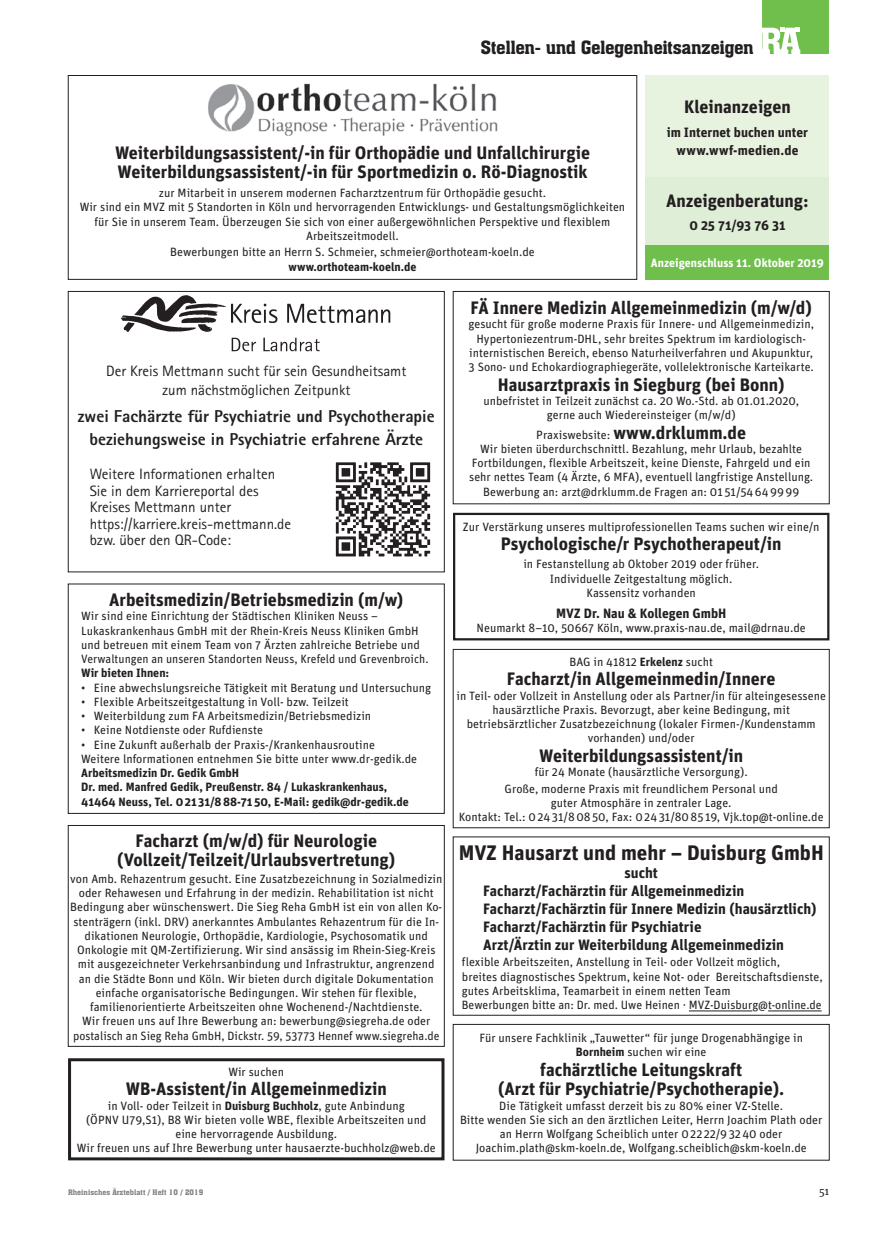
<style>
.page{position:relative;width:872px;height:1234px;background:#fff}
.page>*{position:absolute;margin:0;border:0;box-sizing:border-box;transform-origin:0 0}
.t1{font:700 21px "Unit";color:#231f20}
.t2{font:700 18px/19.5px "Unit";color:#231f20;text-align:center}
.t3{font:18px "Aachen BT";letter-spacing:-.025em;color:#231f20}
.t4{font:800 17.25px/22.5px "Rotis Sans Serif";color:#231f20;text-align:center}
.t5{font:15px/16.5px "Rotis Sans Serif";color:#231f20;text-align:center}
.t6{font:700 15px/18px "Unit";color:#231f20}
.t7{font:700 13.5px/18px "Unit";color:#231f20;text-align:center}
.t8{font:12px/14.2px "Unit";color:#231f20;text-align:center}
.t9{font:700 12px/14.2px "Unit";color:#231f20}
.t10{font:700 12px "Unit";color:#fff}
.t11{font:12px "Meta Serif OT";color:#231f20}
.t12{font:7.5px "Aachen BT";color:#808285}
.s1{font-weight:700;font-size:18px}
.s2{font-weight:700}
</style>
<div class="page">
<div style="left:762px;top:0;width:67px;height:54px;background:#70bf4c"></div>
<svg style="left:762px;top:28px;width:38px;height:26px"></svg>
<div style="left:68px;top:825px;width:376px;height:221px;border:1px solid #231f20"></div>
<div style="left:68px;top:75px;width:569px;height:204px;border:1px solid #231f20"></div>
<img style="left:208px;top:83px;width:290px;height:53px">
<div style="left:453px;top:291px;width:376px;height:213px;border:1px solid #231f20"></div>
<div style="left:68px;top:1057px;width:376px;height:103px;border:3px solid #231f20"></div>
<div style="left:453px;top:649px;width:376px;height:178px;border:1px solid #231f20"></div>
<hr style="left:689px;top:1010px;width:63px;height:1px;background:#231f20">
<hr style="left:768px;top:1010px;width:53px;height:1px;background:#231f20">
<div style="left:68px;top:291px;width:376px;height:281px;border:1px solid #231f20"></div>
<img style="left:117px;top:292px;width:276px;height:60px">
<img style="left:335px;top:462px;width:96px;height:95px">
<div style="left:453px;top:1023px;width:376px;height:137px;border:1px solid #231f20"></div>
<div style="left:453px;top:512px;width:376px;height:128px;border:2px solid #231f20"></div>
<div style="left:645px;top:244px;width:184px;height:35px;background:#70bf4c"></div>
<div style="left:645px;top:75px;width:184px;height:102px;background:#e7f2df"></div>
<div style="left:645px;top:177px;width:184px;height:67px;background:#dfeed6"></div>
<h2 class="t3" style="left:480px;top:36px;width:275px">Stellen- und Gelegenheitsanzeigen</h2>
<h2 class="t2" style="left:684px;top:96px;width:108px">Kleinanzeigen</h2>
<p class="t7" style="left:667px;top:123px;width:143px">im Internet buchen unter www.wwf-medien.de</p>
<h2 class="t2" style="left:666px;top:191px;width:144px">Anzeigenberatung:</h2>
<p class="t7" style="left:689px;top:215px;width:98px">0 25 71/93 76 31</p>
<h2 class="t2" style="left:115px;top:142px;width:476px;text-align:left">Weiterbildungsassistent/-in für Orthopädie und Unfallchirurgie<br>Weiterbildungsassistent/-in für Sportmedizin o. Rö-Diagnostik</h2>
<p class="t8" style="left:80px;top:185px;width:547px">zur Mitarbeit in unserem modernen Facharztzentrum für Orthopädie gesucht.<br>Wir sind ein MVZ mit 5 Standorten in Köln und hervorragenden Entwicklungs- und Gestaltungsmöglichkeiten für Sie in unserem Team. Überzeugen Sie sich von einer außergewöhnlichen Perspektive und flexiblem Arbeitszeitmodell.</p>
<p class="t8" style="left:170px;top:245px;width:366px">Bewerbungen bitte an Herrn S. Schmeier, schmeier@orthoteam-koeln.de</p>
<p class="t9" style="left:288px;top:259px;width:129px">www.orthoteam-koeln.de</p>
<h2 class="t2" style="left:470px;top:297px;width:343px">FÄ Innere Medizin Allgemeinmedizin (m/w/d)</h2>
<p class="t8" style="left:468px;top:317px;width:347px">gesucht für große moderne Praxis für Innere- und Allgemeinmedizin, Hypertoniezentrum-DHL, sehr breites Spektrum im kardiologisch&shy;internistischen Bereich, ebenso Naturheilverfahren und Akupunktur, 3 Sono- und Echokardiographiegeräte, vollelektronische Karteikarte.</p>
<h2 class="t2" style="left:498px;top:374px;width:288px">Hausarztpraxis in Siegburg (bei Bonn)</h2>
<p class="t8" style="left:483px;top:393px;width:317px">unbefristet in Teilzeit zunächst ca. 20 Wo.-Std. ab 01.01.2020, gerne auch Wiedereinsteiger (m/w/d)</p>
<p class="t8" style="left:469px;top:427px;width:345px">Praxiswebsite: <span class="s1">www.drklumm.de<br></span>Wir bieten überdurchschnittl. Bezahlung, mehr Urlaub, bezahlte Fortbildungen, flexible Arbeitszeit, keine Dienste, Fahrgeld und ein sehr nettes Team (4 Ärzte, 6 MFA), eventuell langfristige Anstellung.<br>Bewerbung an: arzt@drklumm.de Fragen an: 0151/54649999</p>
<p class="t10" style="left:651px;top:255px;width:174px">Anzeigenschluss 11. Oktober 2019</p>
<p class="t5" style="left:106px;top:361px;width:302px;line-height:19.5px">Der Kreis Mettmann sucht für sein Gesundheitsamt zum nächstmöglichen Zeitpunkt</p>
<h3 class="t4" style="left:78px;top:405px;width:358px">zwei Fachärzte für Psychiatrie und Psychotherapie beziehungsweise in Psychiatrie erfahrene Ärzte</h3>
<p class="t5" style="left:90px;top:466px;width:203px;text-align:left">Weitere Informationen erhalten<br>Sie in dem Karriereportal des<br>Kreises Mettmann unter https://karriere.kreis-mettmann.de bzw. über den QR-Code:</p>
<p class="t8" style="left:463px;top:519px;width:358px">Zur Verstärkung unseres multiprofessionellen Teams suchen wir eine/n</p>
<h2 class="t2" style="left:501px;top:534px;width:282px">Psychologische/r Psychotherapeut/in</h2>
<p class="t8" style="left:523px;top:556px;width:237px">in Festanstellung ab Oktober 2019 oder früher.<br>Individuelle Zeitgestaltung möglich.<br>Kassensitz vorhanden</p>
<p class="t7" style="left:556px;top:603px;width:172px">MVZ Dr. Nau &amp; Kollegen GmbH</p>
<p class="t8" style="left:476px;top:620px;width:331px">Neumarkt 8–10, 50667 Köln, www.praxis-nau.de, mail@drnau.de</p>
<h2 class="t2" style="left:109px;top:589px;width:296px">Arbeitsmedizin/Betriebsmedizin (m/w)</h2>
<p class="t8" style="left:81px;top:608px;width:349px;text-align:left">Wir sind eine Einrichtung der Städtischen Kliniken Neuss – Lukaskrankenhaus GmbH mit der Rhein-Kreis Neuss Kliniken GmbH und betreuen mit einem Team von 7 Ärzten zahlreiche Betriebe und Verwaltungen an unseren Standorten Neuss, Krefeld und Grevenbroich.</p>
<p class="t9" style="left:81px;top:665px;width:90px">Wir bieten Ihnen:</p>
<p class="t8" style="left:81px;top:680px;width:351px">• Eine abwechslungsreiche Tätigkeit mit Beratung und Untersuchung</p>
<p class="t8" style="left:81px;top:694px;width:269px">• Flexible Arbeitszeitgestaltung in Voll- bzw. Teilzeit</p>
<p class="t8" style="left:81px;top:708px;width:291px">• Weiterbildung zum FA Arbeitsmedizin/Betriebsmedizin</p>
<p class="t8" style="left:81px;top:722px;width:183px">• Keine Notdienste oder Rufdienste</p>
<p class="t8" style="left:81px;top:737px;width:337px;text-align:left">• Eine Zukunft außerhalb der Praxis-/Krankenhausroutine<br>Weitere lnformationen entnehmen Sie bitte unter www.dr-gedik.de</p>
<p class="t9" style="left:81px;top:765px;width:329px">Arbeitsmedizin Dr. Gedik GmbH<br>Dr. med. Manfred Gedik, Preußenstr. 84 / Lukaskrankenhaus,<br>41464 Neuss, Tel. 02131/888-7150, E-Mail: gedik@dr-gedik.de</p>
<p class="t8" style="left:569px;top:654px;width:145px">BAG in 41812 <span class="s2">Erkelenz</span> sucht</p>
<h2 class="t2" style="left:507px;top:668px;width:270px">Facharzt/in Allgemeinmedin/Innere</h2>
<p class="t8" style="left:456px;top:687px;width:371px">in Teil- oder Vollzeit in Anstellung oder als Partner/in für alteingesessene hausärztliche Praxis. Bevorzugt, aber keine Bedingung, mit betriebsärztlicher Zusatzbezeichnung (lokaler Firmen-/Kundenstamm vorhanden) und/oder</p>
<h2 class="t2" style="left:539px;top:745px;width:205px">Weiterbildungsassistent/in</h2>
<p class="t8" style="left:504px;top:763px;width:275px;line-height:16.5px">für 24 Monate (hausärztliche Versorgung).<br>Große, moderne Praxis mit freundlichem Personal und</p>
<p class="t8" style="left:459px;top:795px;width:366px">guter Atmosphäre in zentraler Lage.<br>Kontakt: Tel.: 02431/80850, Fax: 02431/808519, Vjk.top@t-online.de</p>
<h1 class="t1" style="left:458px;top:839px;width:367px">MVZ Hausarzt und mehr – Duisburg GmbH</h1>
<p class="t6" style="left:483px;top:863px;width:335px;text-indent:141px">sucht<br>Facharzt/Fachärztin für Allgemeinmedizin Facharzt/Fachärztin für Innere Medizin (hausärztlich)<br>Facharzt/Fachärztin für Psychiatrie<br>Arzt/Ärztin zur Weiterbildung Allgemeinmedizin</p>
<p class="t8" style="left:462px;top:954px;width:362px;text-align:left">flexible Arbeitszeiten, Anstellung in Teil- oder Vollzeit möglich,<br>breites diagnostisches Spektrum, keine Not- oder Bereitschaftsdienste, gutes Arbeitsklima, Teamarbeit in einem netten Team<br>Bewerbungen bitte an: Dr. med. Uwe Heinen · MVZ-Duisburg@t-online.de</p>
<h2 class="t2" style="left:117px;top:830px;width:280px">Facharzt (m/w/d) für Neurologie (Vollzeit/Teilzeit/Urlaubsvertretung)</h2>
<p class="t8" style="left:70px;top:871px;width:374px">von Amb. Rehazentrum gesucht. Eine Zusatzbezeichnung in Sozialmedizin oder Rehawesen und Erfahrung in der medizin. Rehabilitation ist nicht Bedingung aber wünschenswert. Die Sieg Reha GmbH ist ein von allen Ko&shy;stenträgern (inkl. DRV) anerkanntes Ambulantes Rehazentrum für die In&shy;dikationen Neurologie, Orthopädie, Kardiologie, Psychosomatik und Onkologie mit QM-Zertifizierung. Wir sind ansässig im Rhein-Sieg-Kreis mit ausgezeichneter Verkehrsanbindung und Infrastruktur, angrenzend<br>an die Städte Bonn und Köln. Wir bieten durch digitale Dokumentation einfache organisatorische Bedingungen. Wir stehen für flexible, familienorientierte Arbeitszeiten ohne Wochenend-/Nachtdienste.<br>Wir freuen uns auf Ihre Bewerbung an: bewerbung@siegreha.de oder postalisch an Sieg Reha GmbH, Dickstr. 59, 53773 Hennef www.siegreha.de</p>
<p class="t8" style="left:479px;top:1030px;width:325px">Für unsere Fachklinik „Tauwetter“ für junge Drogenabhängige in<br><span class="s2">Bornheim</span> suchen wir eine</p>
<h2 class="t2" style="left:498px;top:1059px;width:288px">fachärztliche Leitungskraft<br>(Arzt für Psychiatrie/Psychotherapie).</h2>
<p class="t8" style="left:460px;top:1097px;width:364px">Die Tätigkeit umfasst derzeit bis zu 80% einer VZ-Stelle.<br>Bitte wenden Sie sich an den ärztlichen Leiter, Herrn Joachim Plath oder an Herrn Wolfgang Scheiblich unter 02222/93240 oder Joachim.plath@skm-koeln.de, Wolfgang.scheiblich@skm-koeln.de</p>
<p class="t8" style="left:228px;top:1064px;width:57px">Wir suchen</p>
<h2 class="t2" style="left:126px;top:1078px;width:262px">WB-Assistent/in Allgemeinmedizin</h2>
<p class="t8" style="left:77px;top:1097px;width:360px">in Voll- oder Teilzeit in <span class="s2">Duisburg Buchholz</span>, gute Anbindung<br>(ÖPNV U79,S1), B8 Wir bieten volle WBE, flexible Arbeitszeiten und eine hervorragende Ausbildung.<br>Wir freuen uns auf Ihre Bewerbung unter hausaerzte-buchholz@web.de</p>
<p class="t12" style="left:68px;top:1187px;width:137px">Rheinisches Ärzteblatt / Heft 10 / 2019</p>
<p class="t11" style="left:819px;top:1182px;width:12px">51</p>
</div>
